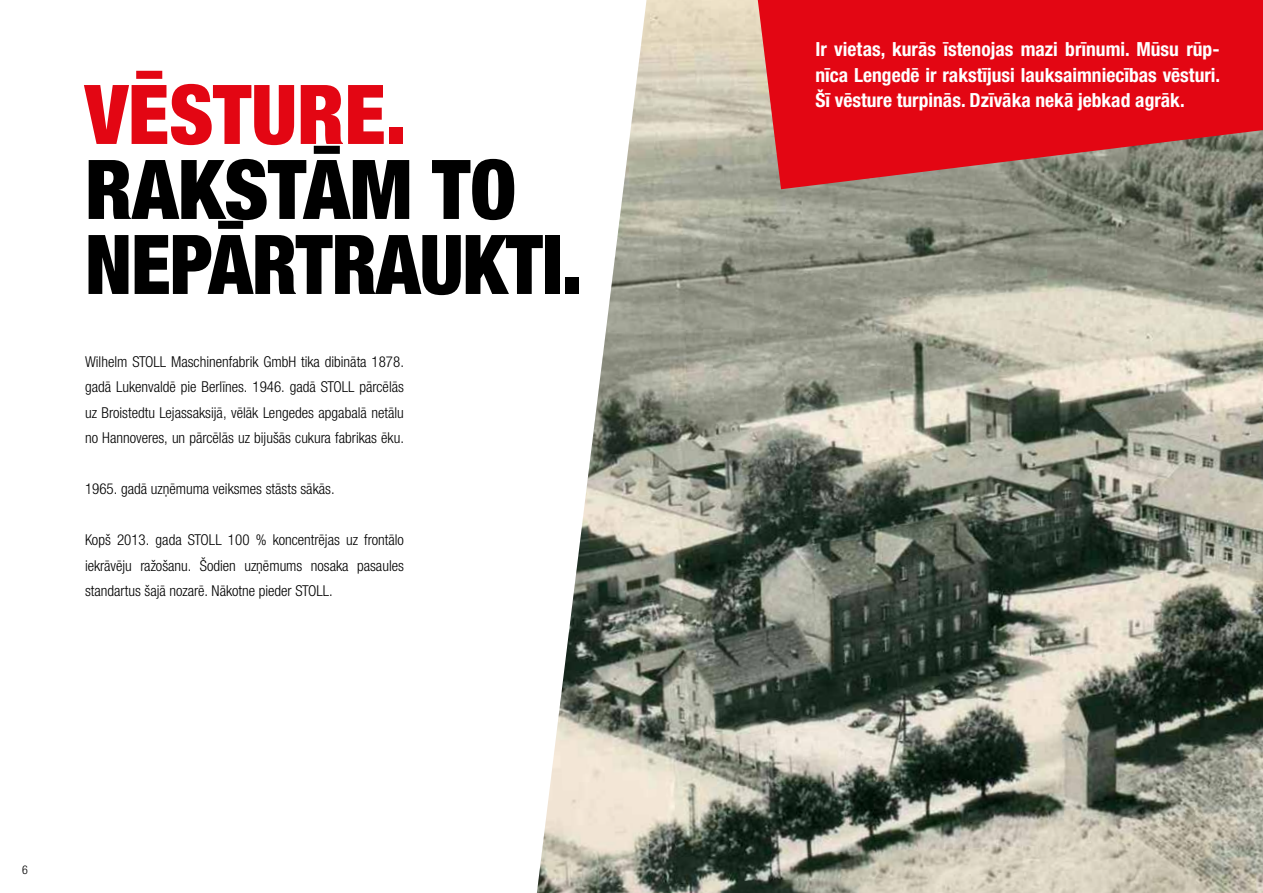
<style>
.page{position:relative;width:1263px;height:893px;background:#fff}
.page>*{position:absolute;margin:0;border:0;box-sizing:border-box;transform-origin:0 0}
.t1{font:900 condensed 82.5px/75px "Helvetica Neue LTW1 G";letter-spacing:-.01em;color:#000}
.t2{font:900 condensed 82.5px "Helvetica Neue LTW1 G";color:#e30613}
.t3{font:700 condensed 19.5px/25.5px "Helvetica Neue LTW1 G";color:#fff;text-align:justify}
.t4{font:300 condensed 15px/25.5px "Helvetica Neue LTW1 G";color:#000;text-align:justify}
.t5{font:300 condensed 12px "Helvetica Neue LTW1 G";color:#000}
</style>
<div class="page">
<img style="left:537px;top:0;width:726px;height:893px">
<svg style="left:758px;top:0;width:505px;height:189px;background:#d41d25"></svg>
<h1 class="t2" style="left:85px;top:65px;width:324px">VĒSTURE.</h1>
<h1 class="t1" style="left:85px;top:152px;width:499px">RAKSTĀM TO<br>NEPĀRTRAUKTI.</h1>
<p class="t4" style="left:85px;top:349px;width:320px">Wilhelm STOLL Maschinenfabrik GmbH tika dibināta 1878. gadā Lukenvaldē pie Berlīnes. 1946. gadā STOLL pārcēlās uz Broistedtu Lejassaksijā, vēlāk Lengedes apgabalā netālu no Hannoveres, un pārcēlās uz bijušās cukura fabrikas ēku.</p>
<p class="t4" style="left:85px;top:476px;width:251px">1965. gadā uzņēmuma veiksmes stāsts sākās.</p>
<p class="t4" style="left:85px;top:527px;width:320px">Kopš 2013. gada STOLL 100 % koncentrējas uz frontālo iekrāvēju ražošanu. Šodien uzņēmums nosaka pasaules standartus šajā nozarē. Nākotne pieder STOLL.</p>
<p class="t5" style="left:22px;top:863px;width:7px">6</p>
<h2 class="t3" style="left:815px;top:37px;width:406px">Ir vietas, kurās īstenojas mazi brīnumi. Mūsu rūp&shy;nīca Lengedē ir rakstījusi lauksaimniecības vēsturi.<br>Šī vēsture turpinās. Dzīvāka nekā jebkad agrāk.</h2>
</div>
